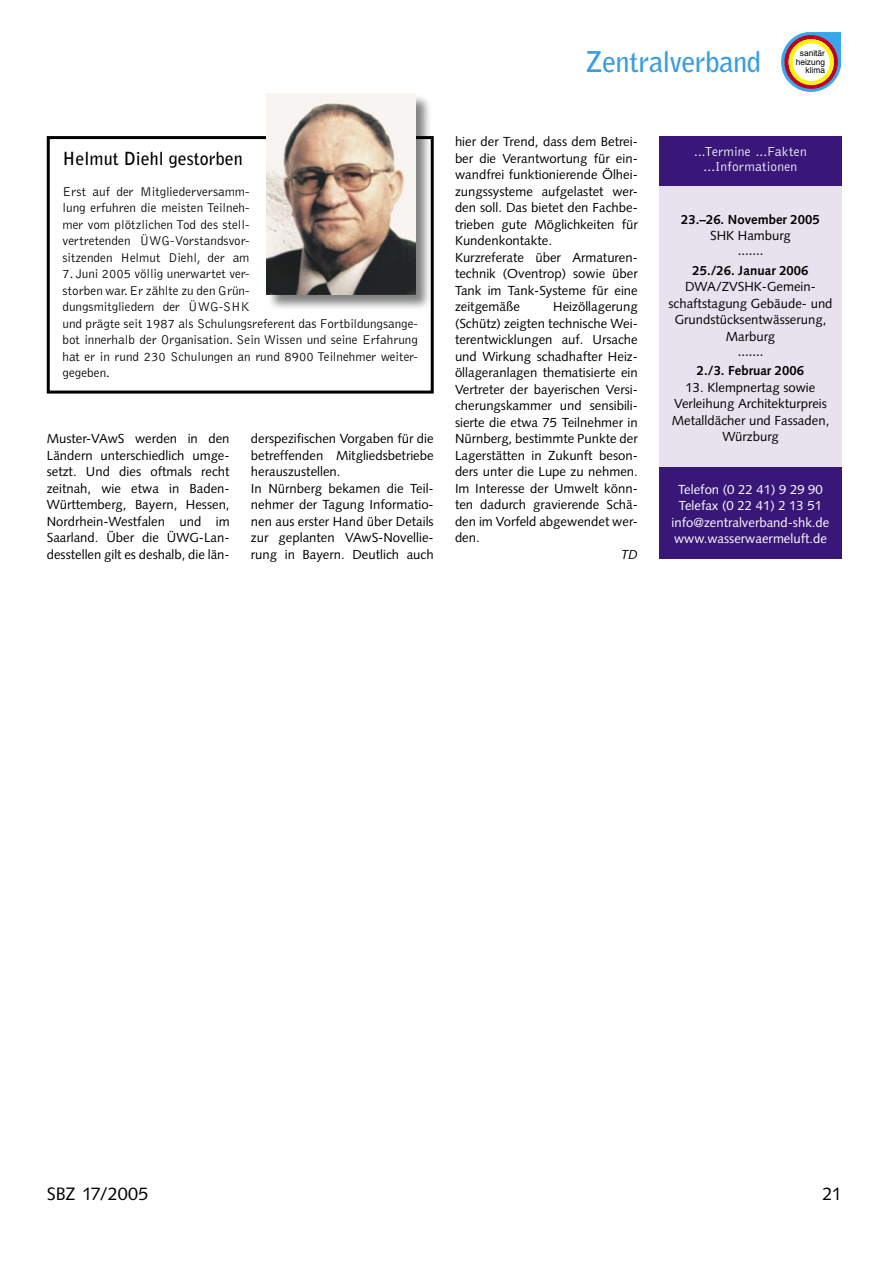
<style>
.page{position:relative;width:893px;height:1263px;background:#fff}
.page>*{position:absolute;margin:0;border:0;box-sizing:border-box;transform-origin:0 0}
.SBZ_00-Rubriken{font:700 28.5px "Bell Gothic Std";letter-spacing:-.02em;color:#399edf}
.SBZ_05-Grundtext{font:700 18px "Bell Gothic Std";color:#000}
.t1{font:18px "Syntax LT Std";letter-spacing:-.01em;color:#000}
.SBZ_02-Headline{font:300 13.5px "Bell Gothic Std";letter-spacing:.015em;color:#fff}
.SBZ_05-Grundtext-2{font:13.2px/16.5px "Syntax LT Std";color:#000;text-align:justify}
.SBZ_05-Grundtext-3{font:300 13.2px/16.5px "Bell Gothic Std";color:#000;text-align:justify}
.SBZ_05-Grundtext-4{font:13.2px "Syntax LT Std";color:#fff}
.SBZ_05-Grundtext-5{font:700 13.2px "Syntax LT Std";color:#000}
.SBZ_05-Grundtext-6{font:italic 13.2px "Syntax LT Std";color:#000}
.t2{font:8.4px/8.4px "Helvetica";color:#000;text-align:right}
</style>
<div class="page">
<svg style="left:782px;top:32px;width:59px;height:59px"></svg>
<svg style="left:786px;top:37px;width:50px;height:50px"></svg>
<div style="left:784px;top:35px;width:54px;height:54px;border:4px solid #be0027;border-radius:50%"></div>
<div style="left:791px;top:41px;width:41px;height:42px;background:#fff;border-radius:50%"></div>
<div style="left:789px;top:39px;width:45px;height:46px;border:4px solid #f7f410;border-radius:50%"></div>
<div style="left:47px;top:136px;width:387px;height:258px;border:3px solid #000"></div>
<div style="left:265px;top:92px;width:168px;height:221px;background:#000;opacity:.5"></div>
<img style="left:267px;top:94px;width:148px;height:201px">
<div style="left:659px;top:159px;width:183px;height:334px;background:#e7e2ee"></div>
<div style="left:659px;top:467px;width:183px;height:92px;background:#381778"></div>
<div style="left:659px;top:136px;width:183px;height:49px;background:#381778"></div>
<p class="SBZ_00-Rubriken" style="left:585px;top:45px;width:177px">Zentralverband</p>
<p class="t2" style="left:796px;top:50px;width:31px">sanitär heizung klima</p>
<p class="SBZ_05-Grundtext" style="left:63px;top:148px;width:182px">Helmut Diehl gestorben</p>
<p class="SBZ_05-Grundtext-3" style="left:63px;top:183px;width:188px">Erst auf der Mitgliederversamm&shy;lung erfuhren die meisten Teilneh&shy;mer vom plötzlichen Tod des stell&shy;vertretenden ÜWG-Vorstandsvor&shy;sitzenden Helmut Diehl, der am</p>
<p class="SBZ_05-Grundtext-3" style="left:63px;top:266px;width:357px;text-align:left">7. Juni 2005 völlig unerwartet ver-<br>storben war. Er zählte zu den Grün-<br>dungsmitgliedern der ÜWG-SHK<br>und prägte seit 1987 als Schulungsreferent das Fortbildungsange&shy;bot innerhalb der Organisation. Sein Wissen und seine Erfahrung hat er in rund 230 Schulungen an rund 8900 Teilnehmer weiter&shy;gegeben.</p>
<p class="SBZ_05-Grundtext-2" style="left:47px;top:430px;width:184px">Muster-VAwS werden in den Ländern unterschiedlich umge&shy;setzt. Und dies oftmals recht zeitnah, wie etwa in Baden-Württemberg, Bayern, Hessen, Nordrhein-Westfalen und im Saarland. Über die ÜWG-Lan&shy;desstellen gilt es deshalb, die län-</p>
<p class="SBZ_05-Grundtext-2" style="left:251px;top:430px;width:184px">derspezifischen Vorgaben für die betreffenden Mitgliedsbetriebe herauszustellen.</p>
<p class="SBZ_05-Grundtext-2" style="left:251px;top:480px;width:184px">In Nürnberg bekamen die Teil&shy;nehmer der Tagung Informatio&shy;nen aus erster Hand über Details zur geplanten VAwS-Novellie&shy;rung in Bayern. Deutlich auch</p>
<p class="SBZ_05-Grundtext-2" style="left:455px;top:133px;width:184px">hier der Trend, dass dem Betrei&shy;ber die Verantwortung für ein&shy;wandfrei funktionierende Ölhei&shy;zungssysteme aufgelastet wer&shy;den soll. Das bietet den Fachbe&shy;trieben gute Möglichkeiten für Kundenkontakte.</p>
<p class="SBZ_05-Grundtext-2" style="left:455px;top:249px;width:184px">Kurzreferate über Armaturen&shy;technik (Oventrop) sowie über Tank im Tank-Systeme für eine zeitgemäße</p>
<p class="SBZ_05-Grundtext-2" style="left:455px;top:298px;width:184px;text-indent:98px">Heizöllagerung (Schütz) zeigten technische Wei&shy;terentwicklungen auf. Ursache und Wirkung schadhafter Heiz&shy;öllageranlagen thematisierte ein Vertreter der bayerischen Versi&shy;cherungskammer und sensibili&shy;sierte die etwa 75 Teilnehmer in Nürnberg, bestimmte Punkte der Lagerstätten in Zukunft beson&shy;ders unter die Lupe zu nehmen.<br>Im Interesse der Umwelt könn&shy;ten dadurch gravierende Schä&shy;den im Vorfeld abgewendet wer&shy;den.</p>
<p class="SBZ_05-Grundtext-6" style="left:621px;top:546px;width:18px">TD</p>
<p class="SBZ_02-Headline" style="left:694px;top:144px;width:114px">...Termine ...Fakten</p>
<p class="SBZ_02-Headline" style="left:704px;top:159px;width:95px">...Informationen</p>
<p class="SBZ_05-Grundtext-5" style="left:681px;top:211px;width:140px">23.–26. November 2005</p>
<p class="SBZ_05-Grundtext-2" style="left:710px;top:227px;width:82px">SHK Hamburg</p>
<p class="SBZ_05-Grundtext-2" style="left:738px;top:245px;width:27px">·······</p>
<p class="SBZ_05-Grundtext-5" style="left:692px;top:262px;width:117px">25./26. Januar 2006</p>
<p class="SBZ_05-Grundtext-2" style="left:668px;top:278px;width:166px;text-align:center">DWA/ZVSHK-Gemein&shy;schaftstagung Gebäude- und<br>Grundstücksentwässerung,<br>Marburg</p>
<p class="SBZ_05-Grundtext-2" style="left:738px;top:346px;width:27px">·······</p>
<p class="SBZ_05-Grundtext-5" style="left:697px;top:363px;width:109px">2./3. Februar 2006</p>
<p class="SBZ_05-Grundtext-2" style="left:686px;top:379px;width:131px">13. Klempnertag sowie</p>
<p class="SBZ_05-Grundtext-2" style="left:672px;top:395px;width:159px;text-align:center">Verleihung Architekturpreis<br>Metalldächer und Fassaden,<br>Würzburg</p>
<p class="SBZ_05-Grundtext-4" style="left:678px;top:481px;width:146px">Telefon (0 22 41) 9 29 90</p>
<p class="SBZ_05-Grundtext-4" style="left:679px;top:498px;width:145px">Telefax (0 22 41) 2 13 51</p>
<p class="SBZ_05-Grundtext-4" style="left:672px;top:514px;width:159px">info@zentralverband-shk.de</p>
<p class="SBZ_05-Grundtext-4" style="left:674px;top:531px;width:154px">www.wasserwaermeluft.de</p>
<p class="t1" style="left:47px;top:1183px;width:103px">SBZ 17/2005</p>
<p class="t1" style="left:822px;top:1183px;width:21px">21</p>
</div>
